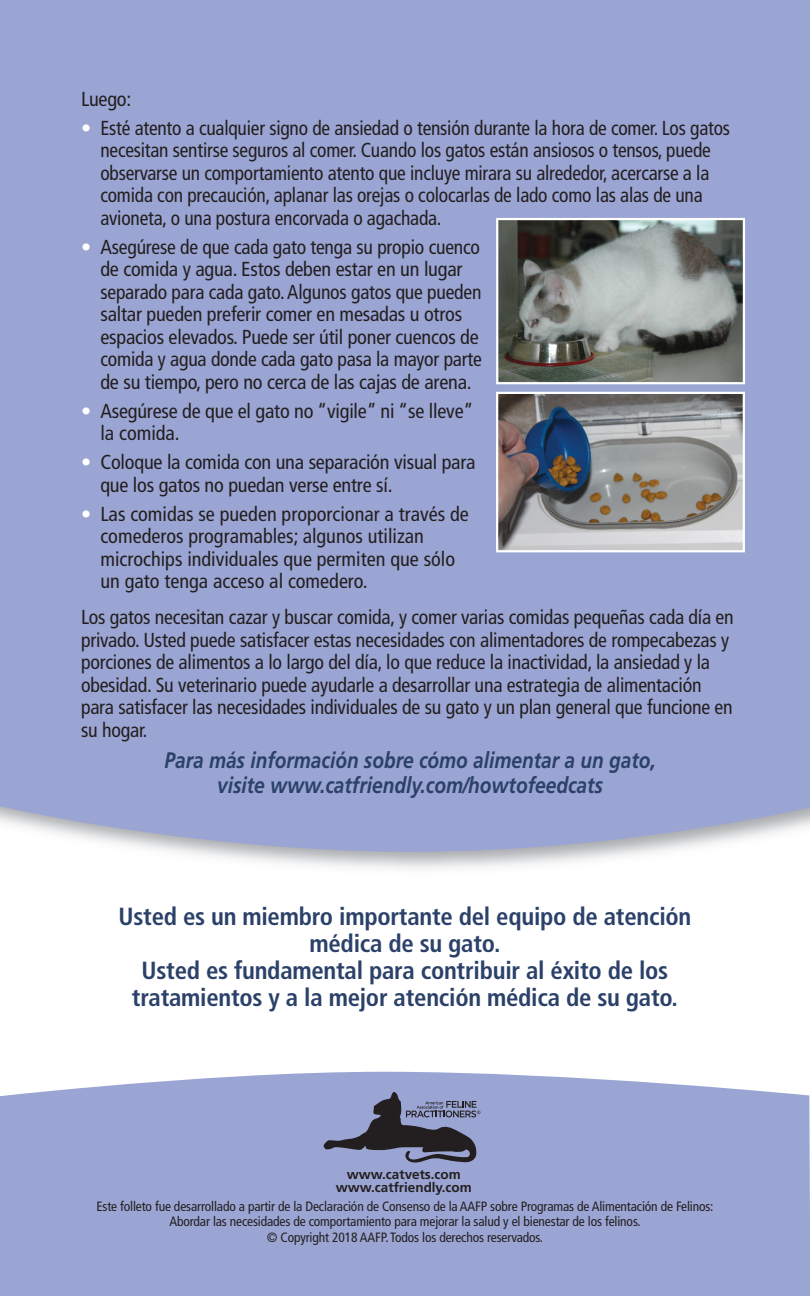
<style>
.page{position:relative;width:810px;height:1296px;background:#fff}
.page>*{position:absolute;margin:0;border:0;box-sizing:border-box;transform-origin:0 0}
.t1{font:700 condensed 24.75px/27px "Frutiger";letter-spacing:-.01em;color:#2b4169;text-align:center}
.t2{font:italic 700 22.5px/24.8px "Frutiger";color:#2b4169;text-align:center;scale:.85 1}
.t3{font:condensed 20.25px/22.5px "Frutiger";letter-spacing:-.01em;color:#231f20}
.t4{font:condensed 20.25px/22.5px "Frutiger";letter-spacing:-.01em;color:#231f20;scale:.96 1}
.t5{font:condensed 13.5px/15.8px "Frutiger";letter-spacing:-.01em;color:#231f20;text-align:center}
.t6{font:700 13.5px/13.5px "Frutiger";color:#231f20;text-align:center}
.s1{color:#fff}
</style>
<div class="page">
<div style="left:0;top:0;width:810px;height:853px;background:#9ba5d3"></div>
<div style="left:0;top:1072px;width:810px;height:224px;background:#9ba5d3"></div>
<svg style="left:324px;top:1092px;width:156px;height:71px;background:#6d718e"></svg>
<img style="left:499px;top:395px;width:243px;height:154px">
<div style="left:496px;top:392px;width:249px;height:160px;border:2px solid #fff"></div>
<img style="left:499px;top:221px;width:243px;height:160px">
<div style="left:496px;top:218px;width:249px;height:166px;border:2px solid #fff"></div>
<p class="t3" style="left:81px;top:89px;width:52px">Luego:</p>
<p class="t4" style="left:100px;top:118px;width:657px;text-indent:-19px"><span class="s1">•</span> Esté atento a cualquier signo de ansiedad o tensión durante la hora de comer. Los gatos necesitan sentirse seguros al comer. Cuando los gatos están ansiosos o tensos, puede observarse un comportamiento atento que incluye mirara su alrededor, acercarse a la comida con precaución, aplanar las orejas o colocarlas de lado como las alas de una avioneta, o una postura encorvada o agachada.</p>
<p class="t3" style="left:100px;top:237px;width:383px;text-indent:-19px"><span class="s1">•</span> Asegúrese de que cada gato tenga su propio cuenco de comida y agua. Estos deben estar en un lugar separado para cada gato.Algunos gatos que pueden saltar pueden preferir comer en mesadas u otros espacios elevados. Puede ser útil poner cuencos de comida y agua donde cada gato pasa la mayor parte de su tiempo, pero no cerca de las cajas de arena.</p>
<p class="t3" style="left:100px;top:401px;width:375px;text-indent:-19px"><span class="s1">•</span> Asegúrese de que el gato no “vigile” ni “se lleve” la comida.</p>
<p class="t3" style="left:100px;top:453px;width:377px;text-indent:-19px"><span class="s1">•</span> Coloque la comida con una separación visual para que los gatos no puedan verse entre sí.</p>
<p class="t3" style="left:100px;top:504px;width:370px;text-indent:-19px"><span class="s1">•</span> Las comidas se pueden proporcionar a través de comederos programables; algunos utilizan microchips individuales que permiten que sólo un gato tenga acceso al comedero.</p>
<p class="t3" style="left:81px;top:608px;width:654px">Los gatos necesitan cazar y buscar comida, y comer varias comidas pequeñas cada día en privado. Usted puede satisfacer estas necesidades con alimentadores de rompecabezas y porciones de alimentos a lo largo del día, lo que reduce la inactividad, la ansiedad y la obesidad. Su veterinario puede ayudarle a desarrollar una estrategia de alimentación para satisfacer las necesidades individuales de su gato y un plan general que funcione en su hogar.</p>
<p class="t2" style="left:164px;top:749px;width:580px">Para más información sobre cómo alimentar a un gato, visite www.catfriendly.com/howtofeedcats</p>
<p class="t1" style="left:119px;top:905px;width:574px">Usted es un miembro importante del equipo de atención médica de su gato.<br>Usted es fundamental para contribuir al éxito de los tratamientos y a la mejor atención médica de su gato.</p>
<p class="t6" style="left:336px;top:1169px;width:137px">www.catvets.com www.catfriendly.com</p>
<p class="t5" style="left:96px;top:1199px;width:619px">Este folleto fue desarrollado a partir de la Declaración de Consenso de la AAFP sobre Programas de Alimentación de Felinos:<br>Abordar las necesidades de comportamiento para mejorar la salud y el bienestar de los felinos.<br>© Copyright 2018 AAFP. Todos los derechos reservados.</p>
</div>
